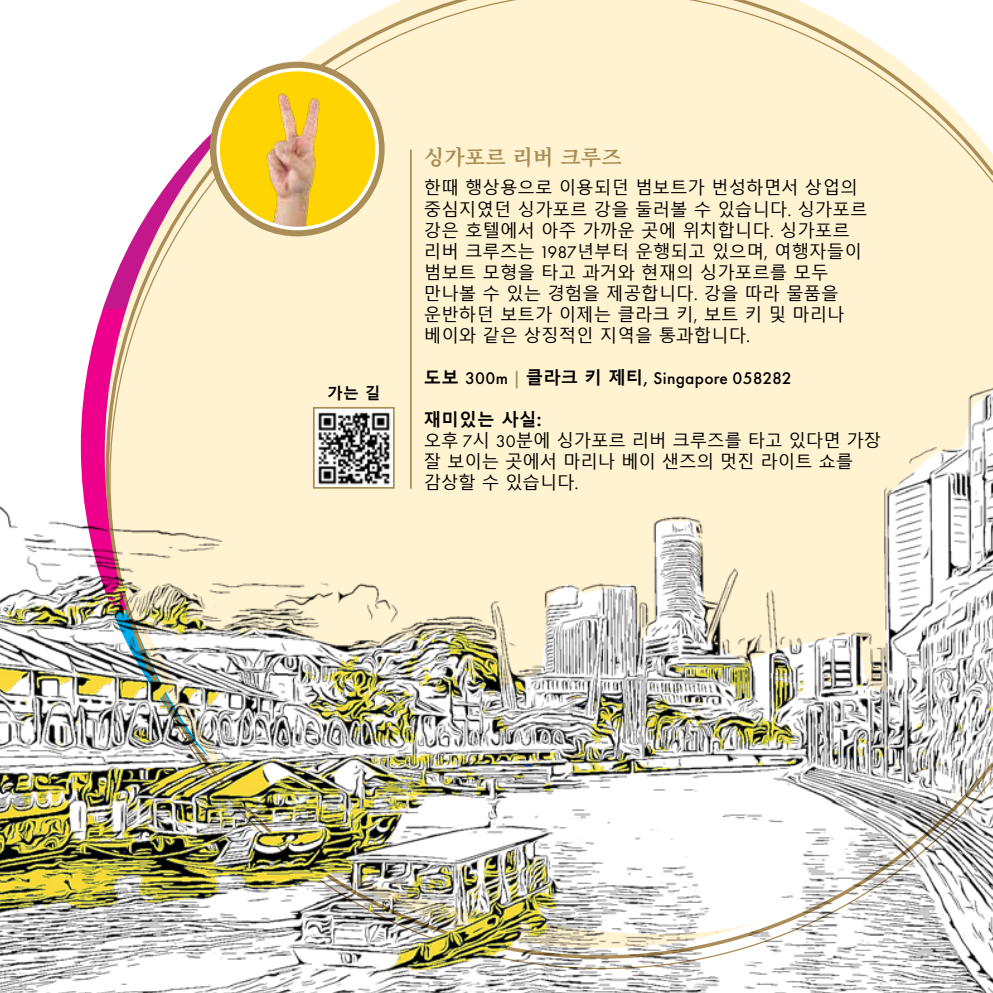
<style>
.page{position:relative;width:993px;height:993px;background:#fff}
.page>*{position:absolute;margin:0;border:0;box-sizing:border-box;transform-origin:0 0}
.t1{font:700 21px "Noto Serif KR";letter-spacing:.01em;color:#ab8e57}
.t2{font:17.5px/21px "Malgun Gothic";color:#000}
.t3{font:500 17.5px "Futura PT";letter-spacing:.015em;color:#000}
.t4{font:700 15.75px "Malgun Gothic";color:#000}
.s1{font-family:"Futura PT"}
.s2{font-family:"Malgun Gothic";font-weight:700}
.s3{color:#ab8e57}
.s4{font-weight:700}
</style>
<div class="page">
<svg style="left:86px;top:308px;width:18px;height:66px"></svg>
<svg style="left:104px;top:0;width:888px;height:374px;background:#fdf0d4"></svg>
<img style="left:335px;top:73px;width:17px;height:155px">
<div style="left:210px;top:62px;width:174px;height:174px;border:16px solid #ab8e57;border-radius:50%"></div>
<div style="left:218px;top:70px;width:159px;height:158px;background:#ffd400;border-radius:50%"></div>
<img style="left:252px;top:73px;width:82px;height:155px">
<div style="left:216px;top:68px;width:163px;height:162px;border:4px solid #fff;border-radius:50%"></div>
<img style="left:0;top:374px;width:992px;height:618px">
<hr style="left:410px;top:149px;width:1px;height:339px;background:#ab8e57">
<img style="left:316px;top:410px;width:75px;height:75px">
<div style="left:313px;top:407px;width:81px;height:81px;border:2px solid #ab8e57"></div>
<p class="t4" style="left:327px;top:384px;width:55px">가는 길</p>
<p class="t1" style="left:423px;top:145px;width:199px">싱가포르 리버 크루즈</p>
<p class="t2" style="left:423px;top:178px;width:445px">한때 행상용으로 이용되던 범보트가 번성하면서 상업의 중심지였던 싱가포르 강을 둘러볼 수 있습니다. 싱가포르 강은 호텔에서 아주 가까운 곳에 위치합니다. 싱가포르 리버 크루즈는 <span class="s1">1987</span>년부터 운행되고 있으며, 여행자들이 범보트 모형을 타고 과거와 현재의 싱가포르를 모두 만나볼 수 있는 경험을 제공합니다. 강을 따라 물품을 운반하던 보트가 이제는 클라크 키, 보트 키 및 마리나 베이와 같은 상징적인 지역을 통과합니다.</p>
<p class="t3" style="left:423px;top:367px;width:369px"><span class="s2">도보</span> 300m <span class="s3">|</span> <span class="s2">클라크 키 제티</span>, Singapore 058282</p>
<p class="t2" style="left:423px;top:409px;width:459px"><span class="s4">재미있는 사실:<br></span>오후 <span class="s1">7</span>시 <span class="s1">30</span>분에 싱가포르 리버 크루즈를 타고 있다면 가장 잘 보이는 곳에서 마리나 베이 샌즈의 멋진 라이트 쇼를 감상할 수 있습니다.</p>
</div>
